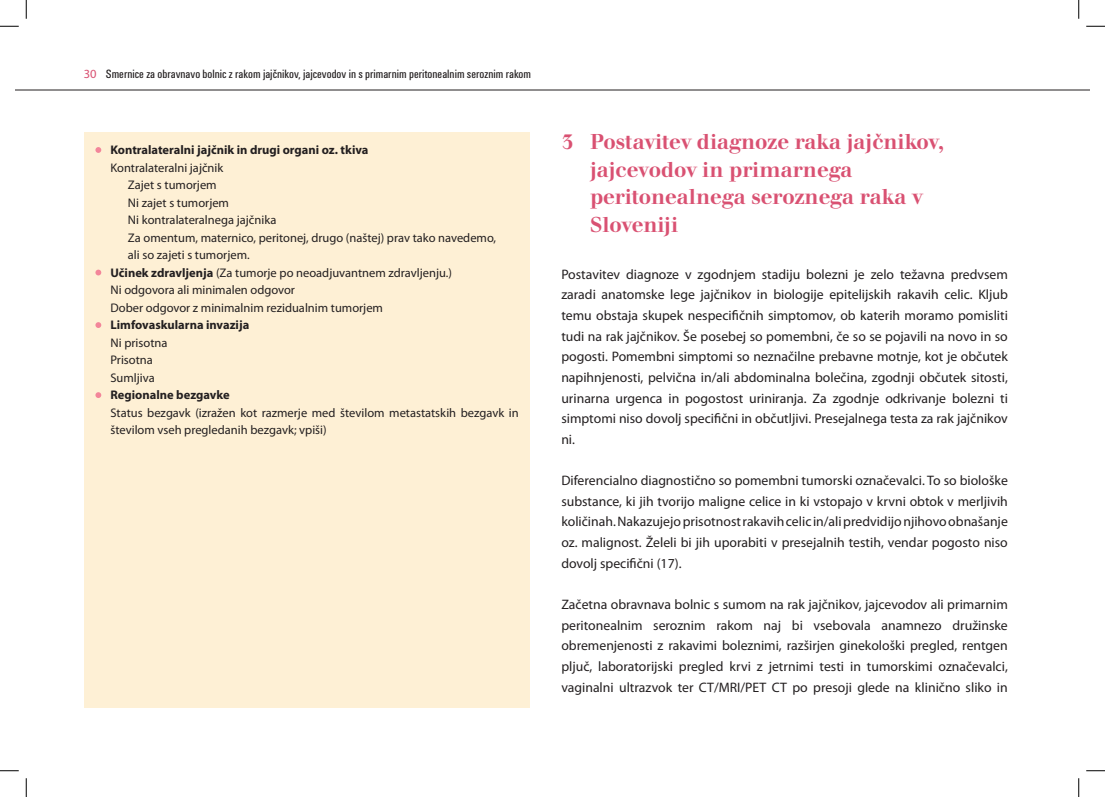
<style>
.page{position:relative;width:1105px;height:797px;background:#fff}
.page>*{position:absolute;margin:0;border:0;box-sizing:border-box;transform-origin:0 0}
.t1{font:500 22.5px/27.5px "Walbaum Buc TEE";color:#d95172}
.t2{font:13.75px/20.6px "Myriad Pro";color:#231f20;text-align:justify}
.t3{font:12.5px/17.5px "Myriad Pro";color:#231f20}
.t4{font:condensed 12.5px "Unitus TEE";color:#231f20}
.t5{font:700 12.5px "Myriad Pro";color:#231f20}
.s1{font-family:"Myriad Pro";font-stretch:normal;color:#d95172}
.s2{font-weight:700}
</style>
<div class="page">
<div style="left:84px;top:132px;width:445px;height:575px;background:#fef0d5"></div>
<hr style="left:16px;top:90px;width:1073px;height:1px;background:#231f20">
<svg style="left:95px;top:147px;width:6px;height:6px"></svg>
<svg style="left:95px;top:269px;width:6px;height:6px"></svg>
<svg style="left:95px;top:322px;width:6px;height:6px"></svg>
<svg style="left:95px;top:392px;width:6px;height:6px"></svg>
<svg style="left:0;top:25px;width:19px;height:2px"></svg>
<svg style="left:1086px;top:25px;width:19px;height:2px"></svg>
<svg style="left:0;top:770px;width:19px;height:1px"></svg>
<svg style="left:1086px;top:770px;width:19px;height:1px"></svg>
<svg style="left:25px;top:0;width:2px;height:19px"></svg>
<svg style="left:25px;top:778px;width:2px;height:19px"></svg>
<svg style="left:1078px;top:0;width:1px;height:19px"></svg>
<svg style="left:1078px;top:778px;width:1px;height:19px"></svg>
<p class="t4" style="left:84px;top:67px;width:449px"><span class="s1">30</span> Smernice za obravnavo bolnic z rakom jajčnikov, jajcevodov in s primarnim peritonealnim seroznim rakom</p>
<p class="t5" style="left:110px;top:142px;width:260px">Kontralateralni jajčnik in drugi organi oz. tkiva</p>
<p class="t3" style="left:110px;top:158px;width:114px">Kontralateralni jajčnik</p>
<p class="t3" style="left:128px;top:176px;width:90px">Zajet s tumorjem</p>
<p class="t3" style="left:128px;top:193px;width:103px">Ni zajet s tumorjem</p>
<p class="t3" style="left:128px;top:211px;width:150px">Ni kontralateralnega jajčnika</p>
<p class="t3" style="left:128px;top:228px;width:370px">Za omentum, maternico, peritonej, drugo (naštej) prav tako navedemo,</p>
<p class="t3" style="left:128px;top:246px;width:123px">ali so zajeti s tumorjem.</p>
<p class="t3" style="left:110px;top:263px;width:343px"><span class="s2">Učinek zdravljenja</span> (Za tumorje po neoadjuvantnem zdravljenju.)</p>
<p class="t3" style="left:110px;top:281px;width:186px">Ni odgovora ali minimalen odgovor</p>
<p class="t3" style="left:110px;top:298px;width:274px">Dober odgovor z minimalnim rezidualnim tumorjem</p>
<p class="t5" style="left:110px;top:317px;width:140px">Limfovaskularna invazija</p>
<p class="t3" style="left:110px;top:333px;width:59px">Ni prisotna<br>Prisotna<br>Sumljiva</p>
<p class="t5" style="left:110px;top:387px;width:121px">Regionalne bezgavke</p>
<p class="t3" style="left:110px;top:403px;width:410px">Status bezgavk (izražen kot razmerje med številom metastatskih bezgavk in številom vseh pregledanih bezgavk; vpiši)</p>
<h1 class="t1" style="left:590px;top:129px;width:356px;text-indent:-29px">3 Postavitev diagnoze raka jajčnikov, jajcevodov in primarnega peritonealnega seroznega raka v<br>Sloveniji</h1>
<p class="t2" style="left:561px;top:264px;width:448px">Postavitev diagnoze v zgodnjem stadiju bolezni je zelo težavna predvsem zaradi anatomske lege jajčnikov in biologije epitelijskih rakavih celic. Kljub temu obstaja skupek nespecifičnih simptomov, ob katerih moramo pomisliti tudi na rak jajčnikov. Še posebej so pomembni, če so se pojavili na novo in so pogosti. Pomembni simptomi so neznačilne prebavne motnje, kot je občutek napihnjenosti, pelvična in/ali abdominalna bolečina, zgodnji občutek sitosti, urinarna urgenca in pogostost uriniranja. Za zgodnje odkrivanje bolezni ti simptomi niso dovolj specifični in občutljivi. Presejalnega testa za rak jajčnikov ni.</p>
<p class="t2" style="left:561px;top:470px;width:448px">Diferencialno diagnostično so pomembni tumorski označevalci. To so biološke substance, ki jih tvorijo maligne celice in ki vstopajo v krvni obtok v merljivih količinah. Nakazujejo prisotnost rakavih celic in/ali predvidijo njihovo obnašanje oz. malignost. Želeli bi jih uporabiti v presejalnih testih, vendar pogosto niso dovolj specifični (17).</p>
<p class="t2" style="left:561px;top:594px;width:448px">Začetna obravnava bolnic s sumom na rak jajčnikov, jajcevodov ali primarnim peritonealnim seroznim rakom naj bi vsebovala anamnezo družinske obremenjenosti z rakavimi boleznimi, razširjen ginekološki pregled, rentgen pljuč, laboratorijski pregled krvi z jetrnimi testi in tumorskimi označevalci, vaginalni ultrazvok ter CT/MRI/PET CT po presoji glede na klinično sliko in</p>
</div>
